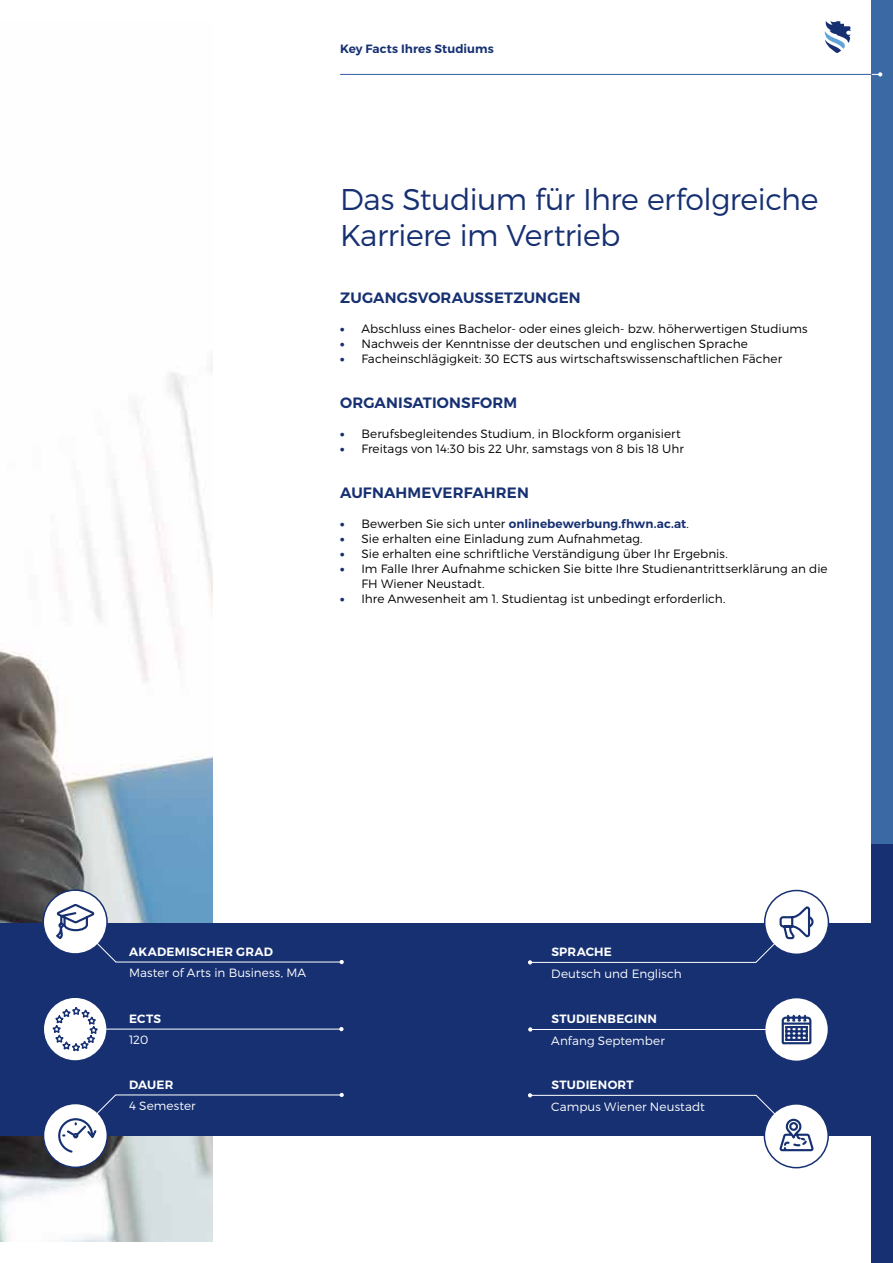
<style>
.page{position:relative;width:893px;height:1263px;background:#fff}
.page>*{position:absolute;margin:0;border:0;box-sizing:border-box;transform-origin:0 0}
.t1{font:300 30px/36px "Montserrat";letter-spacing:-.015em;color:#163072}
.t2{font:600 15px "Montserrat";letter-spacing:.01em;color:#163072}
.t3{font:300 12px/15px "Montserrat";letter-spacing:.005em;color:#000}
.t4{font:300 12px "Montserrat";letter-spacing:.005em;color:#fff}
.t5{font:600 12px "Montserrat";letter-spacing:.005em;color:#163072}
.t6{font:600 12px "Montserrat";letter-spacing:.02em;color:#fff}
.s1{font-weight:900;color:#163072}
.s2{font-weight:900}
.s3{font-weight:300;color:#000}
</style>
<div class="page">
<img style="left:0;top:366px;width:213px;height:876px">
<div style="left:872px;top:0;width:21px;height:1263px;background:#163072"></div>
<div style="left:872px;top:0;width:21px;height:843px;background:#3b69a4"></div>
<hr style="left:340px;top:74px;width:532px;height:1px;background:#61a4d7">
<svg style="left:872px;top:72px;width:10px;height:5px"></svg>
<svg style="left:825px;top:21px;width:25px;height:32px"></svg>
<div style="left:0;top:923px;width:872px;height:212px;background:#163072"></div>
<svg style="left:43px;top:997px;width:64px;height:64px"></svg>
<div style="left:43px;top:996px;width:65px;height:66px;border:2px solid #163072;border-radius:50%"></div>
<svg style="left:340px;top:960px;width:4px;height:4px"></svg>
<hr style="left:116px;top:962px;width:226px;height:1px;background:#fff">
<div style="left:43px;top:890px;width:64px;height:64px;background:#fff;border-radius:50%"></div>
<div style="left:43px;top:889px;width:65px;height:66px;border:2px solid #163072;border-radius:50%"></div>
<div style="left:44px;top:1103px;width:63px;height:64px;background:#fff;border-radius:50%"></div>
<div style="left:43px;top:1103px;width:65px;height:65px;border:2px solid #163072;border-radius:50%"></div>
<svg style="left:53px;top:902px;width:64px;height:61px"></svg>
<hr style="left:104px;top:1029px;width:238px;height:1px;background:#fff">
<hr style="left:115px;top:1094px;width:226px;height:1px;background:#fff">
<svg style="left:339px;top:1027px;width:5px;height:4px"></svg>
<svg style="left:340px;top:1093px;width:4px;height:4px"></svg>
<svg style="left:57px;top:1094px;width:60px;height:60px"></svg>
<div style="left:765px;top:997px;width:63px;height:64px;background:#fff;border-radius:50%"></div>
<div style="left:764px;top:997px;width:65px;height:65px;border:2px solid #163072;border-radius:50%"></div>
<svg style="left:528px;top:960px;width:4px;height:4px"></svg>
<hr style="left:530px;top:962px;width:226px;height:1px;background:#fff">
<div style="left:765px;top:890px;width:63px;height:64px;background:#fff;border-radius:50%"></div>
<div style="left:764px;top:890px;width:65px;height:65px;border:2px solid #163072;border-radius:50%"></div>
<div style="left:764px;top:1104px;width:64px;height:64px;background:#fff;border-radius:50%"></div>
<div style="left:764px;top:1103px;width:65px;height:65px;border:2px solid #163072;border-radius:50%"></div>
<hr style="left:530px;top:1029px;width:238px;height:1px;background:#fff">
<hr style="left:530px;top:1095px;width:226px;height:1px;background:#fff">
<svg style="left:528px;top:1027px;width:4px;height:4px"></svg>
<svg style="left:528px;top:1093px;width:4px;height:4px"></svg>
<svg style="left:781px;top:1014px;width:31px;height:31px"></svg>
<svg style="left:755px;top:1094px;width:60px;height:69px"></svg>
<svg style="left:755px;top:905px;width:60px;height:58px"></svg>
<svg style="left:50px;top:1006px;width:50px;height:47px;background:#d3d8e4"></svg>
<p class="t5" style="left:340px;top:41px;width:155px">Key Facts Ihres Studiums</p>
<h1 class="t1" style="left:340px;top:181px;width:480px">Das Studium für Ihre erfolgreiche<br>Karriere im Vertrieb</h1>
<p class="t2" style="left:340px;top:288px;width:242px">ZUGANGSVORAUSSETZUNGEN</p>
<p class="t3" style="left:340px;top:321px;width:469px"><span class="s1">•</span> Abschluss eines Bachelor- oder eines gleich- bzw. höherwertigen Studiums</p>
<p class="t3" style="left:340px;top:336px;width:409px"><span class="s1">•</span> Nachweis der Kenntnisse der deutschen und englischen Sprache</p>
<p class="t3" style="left:340px;top:351px;width:443px"><span class="s1">•</span> Facheinschlägigkeit: 30 ECTS aus wirtschaftswissenschaftlichen Fächer</p>
<p class="t2" style="left:340px;top:393px;width:178px">ORGANISATIONSFORM</p>
<p class="t3" style="left:340px;top:426px;width:342px"><span class="s1">•</span> Berufsbegleitendes Studium, in Blockform organisiert</p>
<p class="t3" style="left:340px;top:441px;width:345px"><span class="s1">•</span> Freitags von 14:30 bis 22 Uhr, samstags von 8 bis 18 Uhr</p>
<p class="t2" style="left:340px;top:483px;width:190px">AUFNAHMEVERFAHREN</p>
<p class="t5" style="left:340px;top:516px;width:350px"><span class="s2">•</span> <span class="s3">Bewerben Sie sich unter</span> onlinebewerbung.fhwn.ac.at<span class="s3">.</span></p>
<p class="t3" style="left:340px;top:531px;width:304px"><span class="s1">•</span> Sie erhalten eine Einladung zum Aufnahmetag.</p>
<p class="t3" style="left:340px;top:546px;width:389px"><span class="s1">•</span> Sie erhalten eine schriftliche Verständigung über Ihr Ergebnis.</p>
<p class="t3" style="left:361px;top:561px;width:468px;text-indent:-21px"><span class="s1">•</span> Im Falle Ihrer Aufnahme schicken Sie bitte Ihre Studienantrittserklärung an die<br>FH Wiener Neustadt.</p>
<p class="t3" style="left:340px;top:591px;width:387px"><span class="s1">•</span> Ihre Anwesenheit am 1. Studientag ist unbedingt erforderlich.</p>
<p class="t6" style="left:129px;top:944px;width:145px">AKADEMISCHER GRAD</p>
<p class="t4" style="left:129px;top:966px;width:178px">Master of Arts in Business, MA</p>
<p class="t6" style="left:129px;top:1011px;width:33px">ECTS</p>
<p class="t4" style="left:129px;top:1033px;width:21px">120</p>
<p class="t6" style="left:129px;top:1077px;width:46px">DAUER</p>
<p class="t4" style="left:129px;top:1099px;width:68px">4 Semester</p>
<p class="t6" style="left:551px;top:944px;width:62px">SPRACHE</p>
<p class="t4" style="left:551px;top:966px;width:132px">Deutsch und Englisch</p>
<p class="t6" style="left:551px;top:1011px;width:107px">STUDIENBEGINN</p>
<p class="t4" style="left:551px;top:1033px;width:115px">Anfang September</p>
<p class="t6" style="left:551px;top:1077px;width:84px">STUDIENORT</p>
<p class="t4" style="left:551px;top:1099px;width:155px">Campus Wiener Neustadt</p>
</div>
